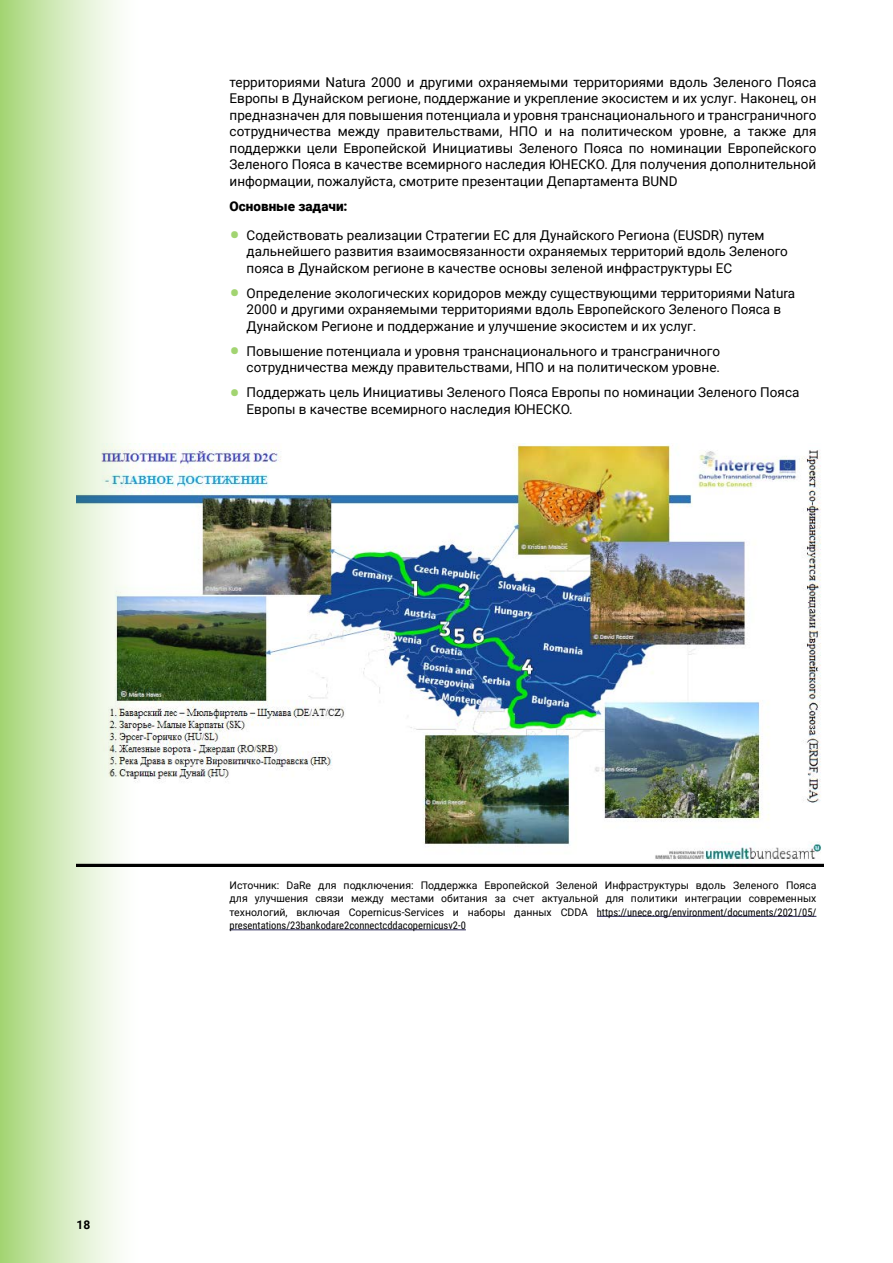
<style>
.page{position:relative;width:893px;height:1263px;background:#fff}
.page>*{position:absolute;margin:0;border:0;box-sizing:border-box;transform-origin:0 0}
.t1{font:13.5px/16.5px "Roboto";color:#000}
.t2{font:900 13.5px "Roboto";color:#000}
.t3{font:700 12px "Roboto";color:#000}
.t4{font:10.5px/13.5px "Roboto";color:#000;text-align:justify}
.t5{font:10.5px "Roboto Condensed";color:#000}
.s1{font-family:"Roboto Condensed";font-weight:700;font-size:28.5px;color:#a2d471}
.s2{font-family:"Roboto Condensed"}
</style>
<div class="page">
<div style="left:0;top:0;width:140px;height:1263px;background:linear-gradient(to right,#a9d77b,#fff)"></div>
<hr style="left:597px;top:916px;width:219px;height:1px;background:#262255">
<hr style="left:230px;top:929px;width:236px;height:1px;background:#262255">
<img style="left:77px;top:444px;width:747px;height:423px">
<p class="t1" style="left:230px;top:73px;width:588px;text-align:justify">территориями Natura 2000 и другими охраняемыми территориями вдоль Зеленого Пояса Европы в Дунайском регионе, поддержание и укрепление экосистем и их услуг. Наконец, он предназначен для повышения потенциала и уровня транснационального и трансграничного сотрудничества между правительствами, НПО и на политическом уровне, а также для поддержки цели Европейской Инициативы Зеленого Пояса по номинации Европейского Зеленого Пояса в качестве всемирного наследия ЮНЕСКО. Для получения дополнительной информации, пожалуйста, смотрите презентации Департамента BUND</p>
<p class="t2" style="left:230px;top:196px;width:120px">Основные задачи:</p>
<p class="t1" style="left:247px;top:226px;width:543px;text-indent:-17px"><span class="s1">•</span> Содействовать реализации Стратегии ЕС для Дунайского Региона (EUSDR) путем дальнейшего развития взаимосвязанности охраняемых территорий вдоль Зеленого пояса в Дунайском регионе в качестве основы зеленой инфраструктуры ЕС</p>
<p class="t1" style="left:247px;top:284px;width:550px;text-indent:-17px"><span class="s1">•</span> Определение экологических коридоров между существующими территориями Natura<br>2000 и другими охраняемыми территориями вдоль Европейского Зеленого Пояса в<br>Дунайском Регионе и поддержание и улучшение экосистем и их услуг.</p>
<p class="t1" style="left:230px;top:342px;width:492px;text-align:right"><span class="s1">•</span> Повышение потенциала и уровня транснационального и трансграничного сотрудничества между правительствами, НПО и на политическом уровне.</p>
<p class="t1" style="left:247px;top:384px;width:554px;text-indent:-17px"><span class="s1">•</span> Поддержать цель Инициативы Зеленого Пояса Европы по номинации Зеленого Пояса<br>Европы в качестве всемирного наследия ЮНЕСКО.</p>
<p class="t3" style="left:77px;top:1216px;width:15px">18</p>
<p class="t4" style="left:230px;top:878px;width:588px">Источник: DaRe для подключения: Поддержка Европейской Зеленой Инфраструктуры вдоль Зеленого Пояса для улучшения связи между местами обитания за счет актуальной для политики интеграции современных технологий, включая Copernicus-Services и наборы данных CDDA <span class="s2">https://unece.org/environment/documents/2021/05/</span></p>
<p class="t5" style="left:230px;top:918px;width:238px">presentations/23bankodare2connectcddacopernicusv2-0</p>
</div>
